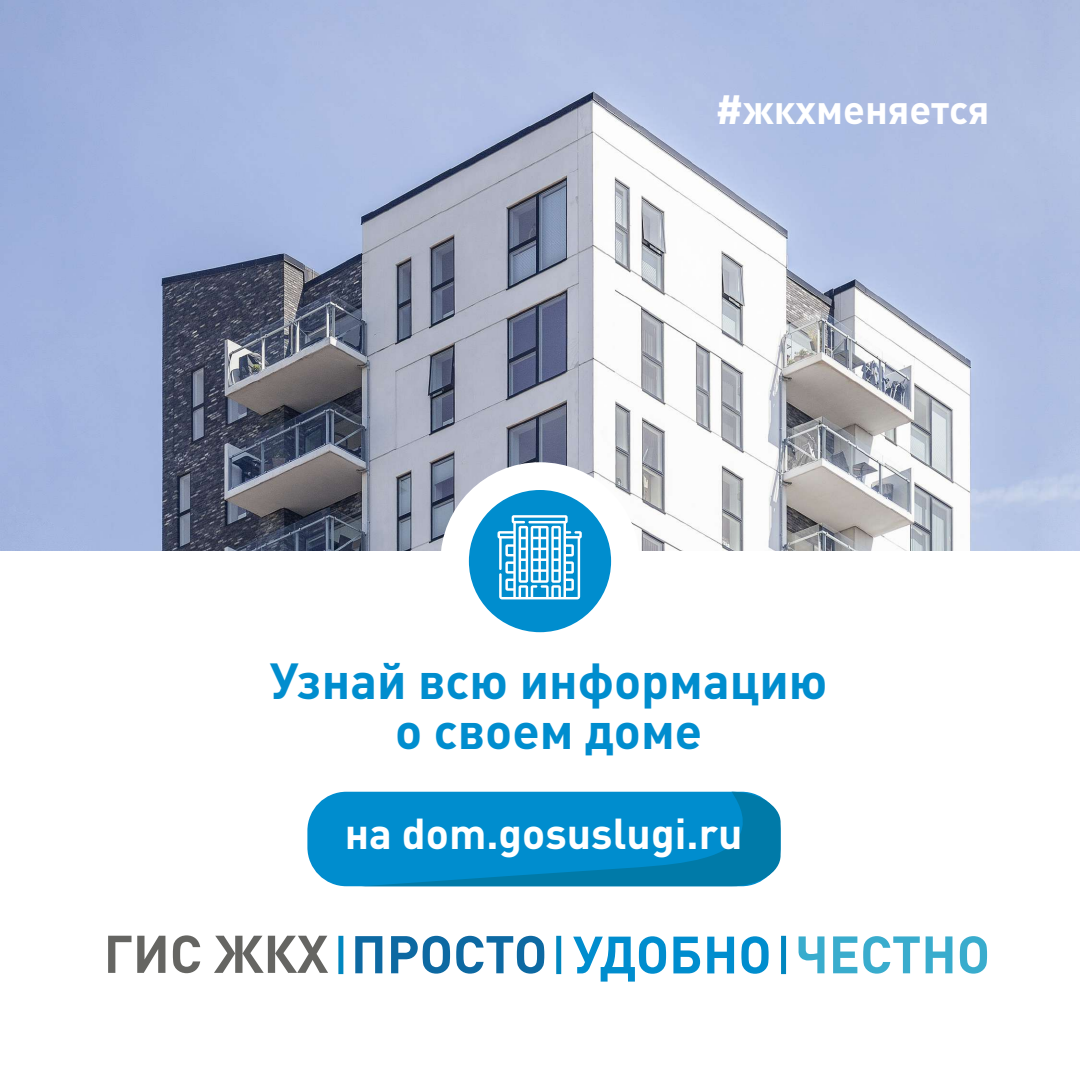
<style>
.page{position:relative;width:1080px;height:1080px;background:#fff}
.page>*{position:absolute;margin:0;border:0;box-sizing:border-box;transform-origin:0 0}
.t1{font:700 52.2px "DIN Pro";color:#656562}
.t2{font:700 50px/50px "DIN Pro";color:#008dce;text-align:center}
.t3{font:700 42.7px "DIN Pro";color:#fff}
.t4{font:700 40px "DIN Pro";color:#fff}
.s1{color:#0d69a2}
.s2{font-size:51.7px;color:#008dce}
.s3{font-size:51.8px;color:#39accd}
</style>
<div class="page">
<div style="left:556px;top:936px;width:5px;height:38px;background:#0086bf"></div>
<div style="left:338px;top:936px;width:5px;height:38px;background:#0086bf"></div>
<div style="left:781px;top:936px;width:5px;height:38px;background:#0086bf"></div>
<div style="left:307px;top:792px;width:474px;height:94px;background:#008dce;border-radius:39px"></div>
<svg style="left:369px;top:792px;width:412px;height:94px"></svg>
<img style="left:0;top:0;width:1080px;height:550px">
<div style="left:440px;top:462px;width:200px;height:199px;background:#fff;border-radius:50%"></div>
<div style="left:469px;top:490px;width:142px;height:142px;background:#008dce;border-radius:50%"></div>
<svg style="left:498px;top:515px;width:84px;height:84px"></svg>
<p class="t4" style="left:716px;top:76px;width:276px">#жкхменяется</p>
<p class="t2" style="left:270px;top:650px;width:559px">Узнай всю информацию о своем доме</p>
<p class="t3" style="left:345px;top:798px;width:399px">на dom.gosuslugi.ru</p>
<p class="t1" style="left:104px;top:911px;width:888px">ГИС ЖКХ <span class="s1">ПРОСТО</span> <span class="s2">УДОБНО</span> <span class="s3">ЧЕСТНО</span></p>
</div>
